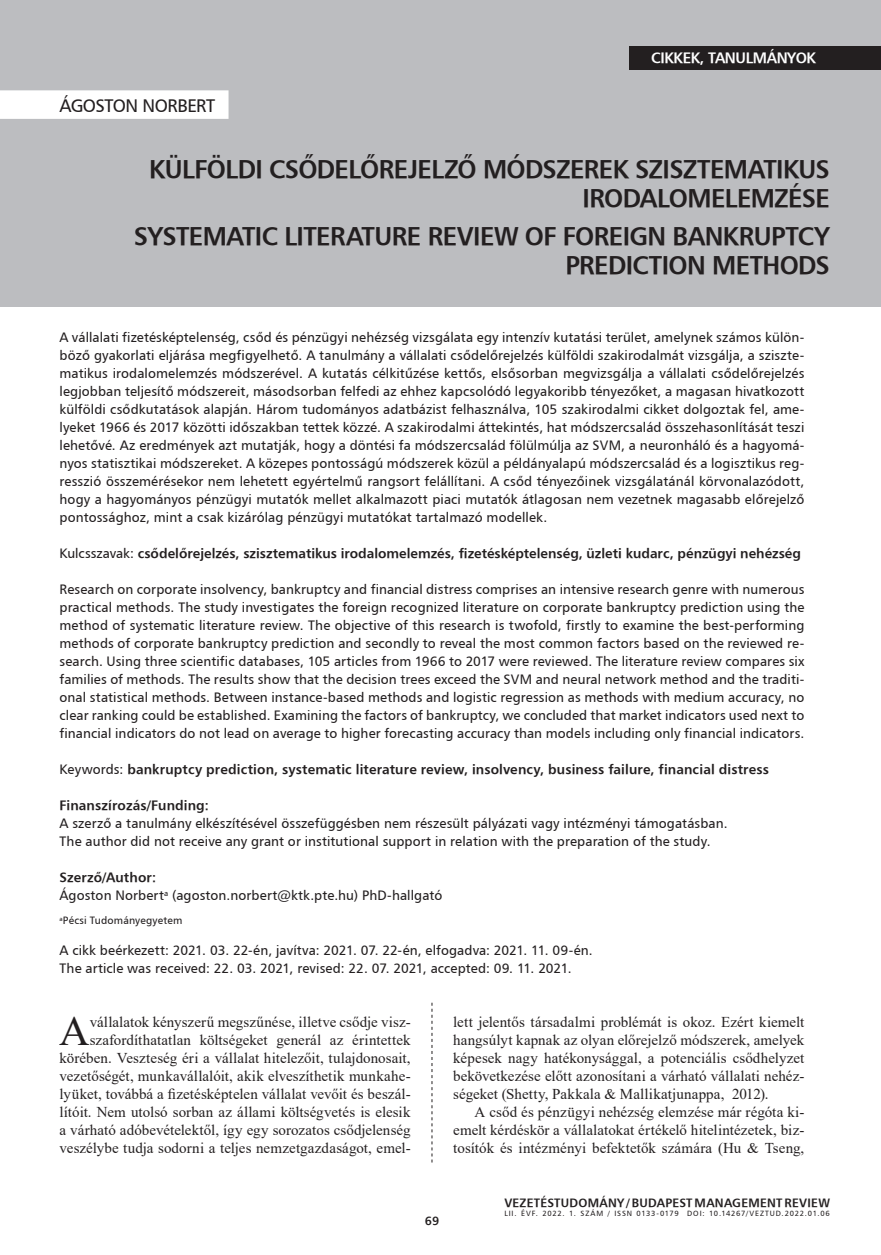
<style>
.page{position:relative;width:881px;height:1255px;background:#fff}
.page>*{position:absolute;margin:0;border:0;box-sizing:border-box;transform-origin:0 0}
.Iniciálé{font:42.15px "Times New Roman";color:#231f20}
.kenyérszöveg_opcioná{font:25.5px/29.4px "H Humanist 777 BT Bold";letter-spacing:-.025em;color:#231f20;text-align:right}
.kenyérszöveg_opcioná-2{font:18px "H Humanist 777 BT";letter-spacing:-.025em;color:#231f20}
.Iniciálé-2{font:15px/18px "Times New Roman";letter-spacing:.005em;color:#231f20;text-align:right}
.kenyérszöveg_opcioná-3{font:15px/18px "Times New Roman";letter-spacing:.005em;color:#231f20;text-align:justify}
.t1{font:15px "H Humanist 777 BT Bold";letter-spacing:-.025em;color:#fff}
.Kezdő_oldal_bevezető{font:13.5px/18px "H Humanist 777 BT";letter-spacing:.005em;color:#231f20;text-align:justify}
.Kezdő_oldal_bevezető-2{font:13.5px "H Humanist 777 BT Bold";letter-spacing:.005em;color:#231f20}
.t2{font:12px "H Humanist 777 BT Bold";letter-spacing:.02em;color:#231f20}
.Lábjegyzet{font:10.5px "H Humanist 777 BT";letter-spacing:.015em;color:#231f20}
.t3{font:7.5px "H Humanist 777 BT";letter-spacing:.105em;color:#231f20}
.s1{font-family:"H Humanist 777 BT"}
</style>
<div class="page">
<svg style="left:431px;top:1002px;width:1px;height:160px"></svg>
<div style="left:0;top:0;width:880px;height:306px;background:#bcbdc0"></div>
<div style="left:629px;top:46px;width:251px;height:23px;background:#231f20"></div>
<div style="left:0;top:90px;width:228px;height:29px;background:#fff"></div>
<p class="kenyérszöveg_opcioná-2" style="left:60px;top:94px;width:157px">ÁGOSTON NORBERT</p>
<p class="t1" style="left:651px;top:49px;width:166px">CIKKEK, TANULMÁNYOK</p>
<p class="kenyérszöveg_opcioná" style="left:149px;top:153px;width:681px">KÜLFÖLDI CSŐDELŐREJELZŐ MÓDSZEREK SZISZTEMATIKUS<br>IRODALOMELEMZÉSE</p>
<p class="kenyérszöveg_opcioná" style="left:134px;top:220px;width:697px">SYSTEMATIC LITERATURE REVIEW OF FOREIGN BANKRUPTCY<br>PREDICTION METHODS</p>
<p class="Kezdő_oldal_bevezető" style="left:60px;top:328px;width:746px">A vállalati fizetésképtelenség, csőd és pénzügyi nehézség vizsgálata egy intenzív kutatási terület, amelynek számos külön&shy;böző gyakorlati eljárása megfigyelhető. A tanulmány a vállalati csődelőrejelzés külföldi szakirodalmát vizsgálja, a sziszte&shy;matikus irodalomelemzés módszerével. A kutatás célkitűzése kettős, elsősorban megvizsgálja a vállalati csődelőrejelzés legjobban teljesítő módszereit, másodsorban felfedi az ehhez kapcsolódó legyakoribb tényezőket, a magasan hivatkozott külföldi csődkutatások alapján. Három tudományos adatbázist felhasználva, 105 szakirodalmi cikket dolgoztak fel, ame&shy;lyeket 1966 és 2017 közötti időszakban tettek közzé. A szakirodalmi áttekintés, hat módszercsalád összehasonlítását teszi lehetővé. Az eredmények azt mutatják, hogy a döntési fa módszercsalád fölülmúlja az SVM, a neuronháló és a hagyomá&shy;nyos statisztikai módszereket. A közepes pontosságú módszerek közül a példányalapú módszercsalád és a logisztikus reg&shy;resszió összemérésekor nem lehetett egyértelmű rangsort felállítani. A csőd tényezőinek vizsgálatánál körvonalazódott, hogy a hagyományos pénzügyi mutatók mellet alkalmazott piaci mutatók átlagosan nem vezetnek magasabb előrejelző pontossághoz, mint a csak kizárólag pénzügyi mutatókat tartalmazó modellek.</p>
<p class="Kezdő_oldal_bevezető-2" style="left:60px;top:545px;width:742px"><span class="s1">Kulcsszavak:</span> csődelőrejelzés, szisztematikus irodalomelemzés, fizetésképtelenség, üzleti kudarc, pénzügyi nehézség</p>
<p class="Kezdő_oldal_bevezető" style="left:60px;top:580px;width:746px">Research on corporate insolvency, bankruptcy and financial distress comprises an intensive research genre with numerous practical methods. The study investigates the foreign recognized literature on corporate bankruptcy prediction using the method of systematic literature review. The objective of this research is twofold, firstly to examine the best-performing methods of corporate bankruptcy prediction and secondly to reveal the most common factors based on the reviewed re&shy;search. Using three scientific databases, 105 articles from 1966 to 2017 were reviewed. The literature review compares six families of methods. The results show that the decision trees exceed the SVM and neural network method and the traditi&shy;onal statistical methods. Between instance-based methods and logistic regression as methods with medium accuracy, no clear ranking could be established. Examining the factors of bankruptcy, we concluded that market indicators used next to financial indicators do not lead on average to higher forecasting accuracy than models including only financial indicators.</p>
<p class="Kezdő_oldal_bevezető-2" style="left:60px;top:761px;width:710px"><span class="s1">Keywords:</span> bankruptcy prediction, systematic literature review, insolvency, business failure, financial distress</p>
<p class="Kezdő_oldal_bevezető-2" style="left:60px;top:797px;width:151px">Finanszírozás/Funding:</p>
<p class="Kezdő_oldal_bevezető" style="left:60px;top:814px;width:669px">A szerző a tanulmány elkészítésével összefüggésben nem részesült pályázati vagy intézményi támogatásban.</p>
<p class="Kezdő_oldal_bevezető" style="left:60px;top:832px;width:652px">The author did not receive any grant or institutional support in relation with the preparation of the study.</p>
<p class="Kezdő_oldal_bevezető-2" style="left:60px;top:869px;width:98px">Szerző/Author:</p>
<p class="Kezdő_oldal_bevezető" style="left:60px;top:886px;width:384px">Ágoston Norbert<sup>a</sup> (agoston.norbert@ktk.pte.hu) PhD-hallgató</p>
<p class="Lábjegyzet" style="left:60px;top:914px;width:124px"><sup>a</sup>Pécsi Tudományegyetem</p>
<p class="Kezdő_oldal_bevezető" style="left:60px;top:940px;width:534px">A cikk beérkezett: 2021. 03. 22-én, javítva: 2021. 07. 22-én, elfogadva: 2021. 11. 09-én.</p>
<p class="Kezdő_oldal_bevezető" style="left:60px;top:958px;width:513px">The article was received: 22. 03. 2021, revised: 22. 07. 2021, accepted: 09. 11. 2021.</p>
<p class="Iniciálé-2" style="left:60px;top:1012px;width:352px">vállalatok kényszerű megszűnése, illetve csődje vis - szafordíthatatlan költségeket generál az érintettek körében. Veszteség éri a vállalat hitelezőit, tulajdonosait, vezetőségét, munkavállalóit, akik elveszíthetik munkahe&shy;lyüket, továbbá a fizetésképtelen vállalat vevőit és beszál&shy;lítóit. Nem utolsó sorban az állami költségvetés is elesik a várható adóbevételektől, így egy sorozatos csődjelenség veszélybe tudja sodorni a teljes nemzetgazdaságot, emel-</p>
<p class="Iniciálé-2" style="left:453px;top:1012px;width:352px;text-align:justify">lett jelentős társadalmi problémát is okoz. Ezért kiemelt hangsúlyt kapnak az olyan előrejelző módszerek, amelyek képesek nagy hatékonysággal, a potenciális csődhelyzet bekövetkezése előtt azonosítani a várható vállalati nehéz&shy;ségeket (Shetty, Pakkala &amp; Mallikatjunappa, 2012).</p>
<p class="Iniciálé" style="left:59px;top:1000px;width:32px">A</p>
<p class="kenyérszöveg_opcioná-3" style="left:453px;top:1102px;width:352px;text-indent:21px">A csőd és pénzügyi nehézség elemzése már régóta ki&shy;emelt kérdéskör a vállalatokat értékelő hitelintézetek, biz&shy;tosítók és intézményi befektetők számára (Hu &amp; Tseng,</p>
<p class="t2" style="left:424px;top:1212px;width:16px">69</p>
<p class="t2" style="left:504px;top:1194px;width:327px">VEZETÉSTUDOMÁNY / BUDAPEST MANAGEMENT REVIEW</p>
<p class="t3" style="left:504px;top:1208px;width:327px">LII. ÉVF. 2022. 1. SZÁM / ISSN 0133-0179 DOI: 10.14267/VEZTUD.2022.01.06</p>
</div>
